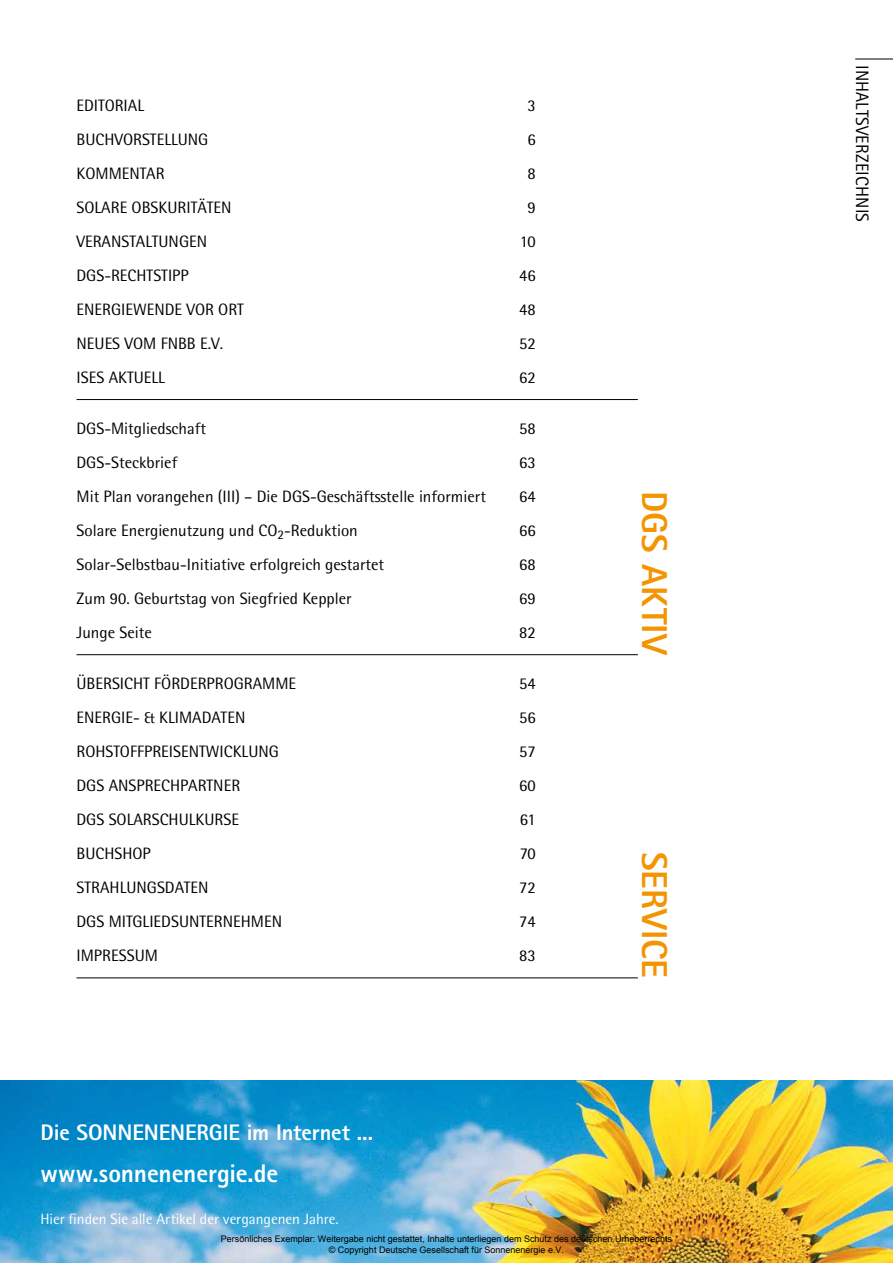
<style>
.page{position:relative;width:893px;height:1263px;background:#fff}
.page>*{position:absolute;margin:0;border:0;box-sizing:border-box;transform-origin:0 0}
.t1{font:800 36px "Rotis Sans Serif Std";color:#f39400}
.t2{font:800 25.5px "Rotis Sans Serif Std";letter-spacing:-.005em;color:#fff}
.t3{font:800 22.5px "Rotis Sans Serif Std";letter-spacing:-.005em;color:#fff}
.t4{font:18px "Rotis Sans Serif Std";letter-spacing:.01em;color:#000}
.t5{font:16.5px "Rotis Semi Sans Std";color:#000}
.t6{font:15px "Rotis Semi Sans Std";color:#fff}
.t7{font:9px/10.8px "Arial";color:#000;text-align:center}
</style>
<div class="page">
<hr style="left:855px;top:59px;width:38px;height:1px;background:#000">
<img style="left:0;top:1080px;width:893px;height:183px">
<hr style="left:77px;top:978px;width:561px;height:1px;background:#000">
<hr style="left:77px;top:399px;width:561px;height:1px;background:#000">
<hr style="left:77px;top:654px;width:561px;height:1px;background:#000">
<p class="t5" style="left:77px;top:95px;width:69px">EDITORIAL</p>
<p class="t5" style="left:527px;top:95px;width:10px">3</p>
<p class="t5" style="left:77px;top:129px;width:133px">BUCHVORSTELLUNG</p>
<p class="t5" style="left:527px;top:129px;width:10px">6</p>
<p class="t5" style="left:77px;top:163px;width:90px">KOMMENTAR</p>
<p class="t5" style="left:527px;top:163px;width:10px">8</p>
<p class="t5" style="left:77px;top:197px;width:157px">SOLARE OBSKURITÄTEN</p>
<p class="t5" style="left:527px;top:197px;width:10px">9</p>
<p class="t5" style="left:77px;top:231px;width:132px">VERANSTALTUNGEN</p>
<p class="t5" style="left:520px;top:231px;width:17px">10</p>
<p class="t5" style="left:77px;top:265px;width:114px">DGS-RECHTSTIPP</p>
<p class="t5" style="left:519px;top:265px;width:18px">46</p>
<p class="t5" style="left:77px;top:299px;width:169px">ENERGIEWENDE VOR ORT</p>
<p class="t5" style="left:519px;top:299px;width:18px">48</p>
<p class="t5" style="left:77px;top:333px;width:148px">NEUES VOM FNBB E.V.</p>
<p class="t5" style="left:519px;top:333px;width:18px">52</p>
<p class="t5" style="left:77px;top:367px;width:90px">ISES AKTUELL</p>
<p class="t5" style="left:519px;top:367px;width:18px">62</p>
<p class="t5" style="left:77px;top:418px;width:131px">DGS-Mitgliedschaft</p>
<p class="t5" style="left:519px;top:418px;width:18px">58</p>
<p class="t5" style="left:77px;top:452px;width:102px">DGS-Steckbrief</p>
<p class="t5" style="left:519px;top:452px;width:18px">63</p>
<p class="t5" style="left:77px;top:486px;width:411px">Mit Plan vorangehen (III) – Die DGS-Geschäftsstelle informiert</p>
<p class="t5" style="left:519px;top:486px;width:18px">64</p>
<p class="t5" style="left:77px;top:521px;width:283px">Solare Energienutzung und CO<sub>2</sub>-Reduktion</p>
<p class="t5" style="left:519px;top:520px;width:18px">66</p>
<p class="t5" style="left:77px;top:554px;width:309px">Solar-Selbstbau-Initiative erfolgreich gestartet</p>
<p class="t5" style="left:519px;top:554px;width:18px">68</p>
<p class="t5" style="left:77px;top:588px;width:277px">Zum 90. Geburtstag von Siegfried Keppler</p>
<p class="t5" style="left:519px;top:588px;width:18px">69</p>
<p class="t5" style="left:77px;top:623px;width:77px">Junge Seite</p>
<p class="t5" style="left:519px;top:623px;width:18px">82</p>
<p class="t5" style="left:77px;top:674px;width:221px">ÜBERSICHT FÖRDERPROGRAMME</p>
<p class="t5" style="left:519px;top:674px;width:18px">54</p>
<p class="t5" style="left:77px;top:708px;width:170px">ENERGIE- &amp; KLIMADATEN</p>
<p class="t5" style="left:519px;top:708px;width:18px">56</p>
<p class="t5" style="left:77px;top:742px;width:204px">ROHSTOFFPREISENTWICKLUNG</p>
<p class="t5" style="left:519px;top:742px;width:18px">57</p>
<p class="t5" style="left:77px;top:776px;width:165px">DGS ANSPRECHPARTNER</p>
<p class="t5" style="left:519px;top:776px;width:18px">60</p>
<p class="t5" style="left:77px;top:810px;width:164px">DGS SOLARSCHULKURSE</p>
<p class="t5" style="left:520px;top:810px;width:17px">61</p>
<p class="t5" style="left:77px;top:844px;width:76px">BUCHSHOP</p>
<p class="t5" style="left:520px;top:844px;width:17px">70</p>
<p class="t5" style="left:77px;top:878px;width:134px">STRAHLUNGSDATEN</p>
<p class="t5" style="left:519px;top:878px;width:18px">72</p>
<p class="t5" style="left:77px;top:912px;width:207px">DGS MITGLIEDSUNTERNEHMEN</p>
<p class="t5" style="left:519px;top:912px;width:18px">74</p>
<p class="t5" style="left:77px;top:946px;width:83px">IMPRESSUM</p>
<p class="t5" style="left:519px;top:946px;width:18px">83</p>
<h3 class="t3" style="left:40px;top:1118px;width:334px">Die SONNENENERGIE im Internet ...</h3>
<h2 class="t2" style="left:40px;top:1157px;width:239px">www.sonnenenergie.de</h2>
<p class="t6" style="left:40px;top:1210px;width:300px">Hier finden Sie alle Artikel der vergangenen Jahre.</p>
<h1 class="t1" style="left:677px;top:491px;width:166px;rotate:90deg">DGS AKTIV</h1>
<h1 class="t1" style="left:677px;top:852px;width:127px;rotate:90deg">SERVICE</h1>
<p class="t7" style="left:221px;top:1233px;width:453px">Persönliches Exemplar: Weitergabe nicht gestattet, Inhalte unterliegen dem Schutz des deutschen Urheberrechts © Copyright Deutsche Gesellschaft für Sonnenenergie e.V.</p>
<p class="t4" style="left:873px;top:65px;width:159px;rotate:90deg">INHALTSVERZEICHNIS</p>
</div>
